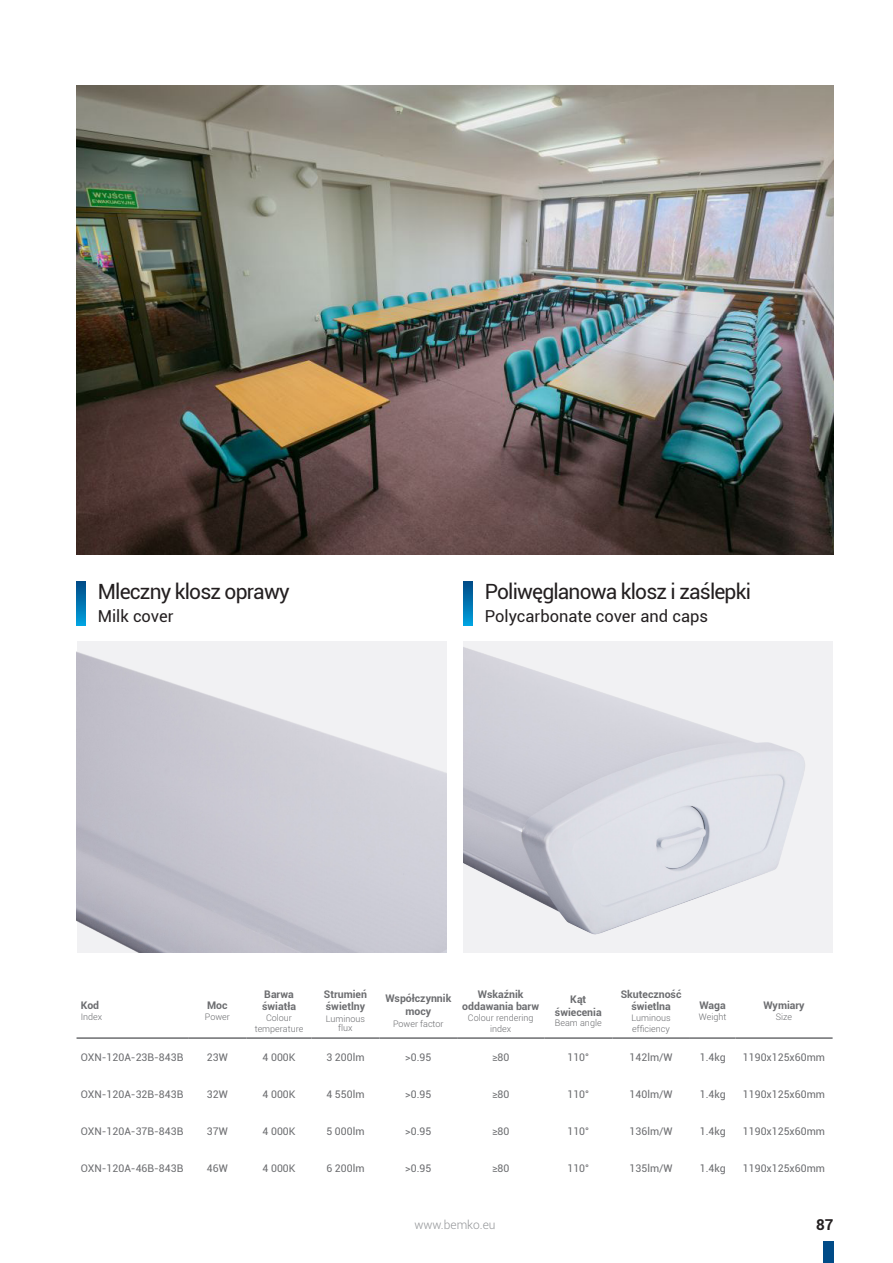
<style>
.page{position:relative;width:893px;height:1263px;background:#fff}
.page>*{position:absolute;margin:0;border:0;box-sizing:border-box;transform-origin:0 0}
.t1{font:21px "Roboto";letter-spacing:-.04em;color:#231f20}
.t2{font:16.5px "Roboto";color:#231f20}
.t3{font:700 15px "Roboto";color:#231f20}
.t4{font:300 12px "Roboto";color:#939598}
.body_tabela{font:10.5px "Roboto";color:#6c6d70}
.h1_tabela{font:700 10.5px/12.6px "Roboto";color:#6c6d70;text-align:center}
.h1_tabela-2{font:300 9px/10.8px "Roboto";color:#6c6d70;text-align:center}
</style>
<div class="page">
<div style="left:823px;top:1242px;width:10px;height:21px;background:#004b87"></div>
<img style="left:77px;top:85px;width:756px;height:469px">
<img style="left:77px;top:642px;width:369px;height:310px">
<div style="left:463px;top:641px;width:370px;height:311px;background:#f1f1f3"></div>
<img style="left:463px;top:647px;width:342px;height:288px">
<svg style="left:77px;top:581px;width:8px;height:45px"></svg>
<svg style="left:463px;top:581px;width:9px;height:45px"></svg>
<hr style="left:77px;top:1037px;width:111px;height:2px;background:#6c6d70">
<hr style="left:188px;top:1037px;width:59px;height:2px;background:#6c6d70">
<hr style="left:247px;top:1037px;width:64px;height:2px;background:#6c6d70">
<hr style="left:311px;top:1037px;width:68px;height:2px;background:#6c6d70">
<hr style="left:379px;top:1037px;width:78px;height:2px;background:#6c6d70">
<hr style="left:457px;top:1037px;width:87px;height:2px;background:#6c6d70">
<hr style="left:544px;top:1037px;width:68px;height:2px;background:#6c6d70">
<hr style="left:612px;top:1037px;width:78px;height:2px;background:#6c6d70">
<hr style="left:690px;top:1037px;width:45px;height:2px;background:#6c6d70">
<hr style="left:735px;top:1037px;width:98px;height:2px;background:#6c6d70">
<p class="t1" style="left:98px;top:577px;width:193px">Mleczny klosz oprawy</p>
<p class="t1" style="left:485px;top:577px;width:268px">Poliwęglanowa klosz i zaślepki</p>
<p class="t2" style="left:98px;top:605px;width:77px">Milk cover</p>
<p class="t2" style="left:485px;top:605px;width:225px">Polycarbonate cover and caps</p>
<p class="h1_tabela" style="left:81px;top:999px;width:20px">Kod</p>
<p class="h1_tabela-2" style="left:81px;top:1011px;width:23px">Index</p>
<p class="h1_tabela" style="left:207px;top:999px;width:22px">Moc</p>
<p class="h1_tabela-2" style="left:205px;top:1011px;width:27px">Power</p>
<p class="h1_tabela" style="left:262px;top:987px;width:35px;text-align:left">Barwa światła</p>
<p class="h1_tabela-2" style="left:255px;top:1012px;width:50px">Colour temperature</p>
<p class="h1_tabela" style="left:324px;top:988px;width:45px;line-height:12px;text-align:left">Strumień świetlny</p>
<p class="h1_tabela-2" style="left:326px;top:1014px;width:41px;line-height:9px">Luminous flux</p>
<p class="h1_tabela" style="left:385px;top:992px;width:67px">Współczynnik mocy</p>
<p class="h1_tabela-2" style="left:393px;top:1018px;width:52px">Power factor</p>
<p class="h1_tabela" style="left:462px;top:987px;width:78px">Wskaźnik oddawania barw</p>
<p class="h1_tabela-2" style="left:468px;top:1012px;width:67px">Colour rendering index</p>
<p class="h1_tabela" style="left:555px;top:992px;width:48px">Kąt świecenia</p>
<p class="h1_tabela-2" style="left:555px;top:1017px;width:48px">Beam angle</p>
<p class="h1_tabela" style="left:621px;top:987px;width:62px">Skuteczność świetlna</p>
<p class="h1_tabela-2" style="left:631px;top:1012px;width:41px;text-align:left">Luminous efficiency</p>
<p class="h1_tabela" style="left:699px;top:999px;width:28px">Waga</p>
<p class="h1_tabela-2" style="left:699px;top:1011px;width:29px">Weight</p>
<p class="h1_tabela" style="left:763px;top:999px;width:43px">Wymiary</p>
<p class="h1_tabela-2" style="left:776px;top:1011px;width:18px">Size</p>
<p class="body_tabela" style="left:81px;top:1050px;width:104px">OXN-120A-23B-843B</p>
<p class="body_tabela" style="left:207px;top:1050px;width:22px">23W</p>
<p class="body_tabela" style="left:263px;top:1050px;width:34px">4 000K</p>
<p class="body_tabela" style="left:326px;top:1050px;width:40px">3 200lm</p>
<p class="body_tabela" style="left:405px;top:1050px;width:28px">&gt;0.95</p>
<p class="body_tabela" style="left:492px;top:1050px;width:19px">≥80</p>
<p class="body_tabela" style="left:567px;top:1050px;width:23px">110°</p>
<p class="body_tabela" style="left:630px;top:1050px;width:44px">142lm/W</p>
<p class="body_tabela" style="left:700px;top:1050px;width:27px">1.4kg</p>
<p class="body_tabela" style="left:743px;top:1050px;width:84px">1190x125x60mm</p>
<p class="body_tabela" style="left:81px;top:1087px;width:104px">OXN-120A-32B-843B</p>
<p class="body_tabela" style="left:207px;top:1087px;width:22px">32W</p>
<p class="body_tabela" style="left:263px;top:1087px;width:34px">4 000K</p>
<p class="body_tabela" style="left:326px;top:1087px;width:40px">4 550lm</p>
<p class="body_tabela" style="left:405px;top:1087px;width:28px">&gt;0.95</p>
<p class="body_tabela" style="left:492px;top:1087px;width:19px">≥80</p>
<p class="body_tabela" style="left:567px;top:1087px;width:23px">110°</p>
<p class="body_tabela" style="left:630px;top:1087px;width:44px">140lm/W</p>
<p class="body_tabela" style="left:700px;top:1087px;width:27px">1.4kg</p>
<p class="body_tabela" style="left:743px;top:1087px;width:84px">1190x125x60mm</p>
<p class="body_tabela" style="left:81px;top:1124px;width:104px">OXN-120A-37B-843B</p>
<p class="body_tabela" style="left:207px;top:1124px;width:22px">37W</p>
<p class="body_tabela" style="left:263px;top:1124px;width:34px">4 000K</p>
<p class="body_tabela" style="left:326px;top:1124px;width:40px">5 000lm</p>
<p class="body_tabela" style="left:405px;top:1124px;width:28px">&gt;0.95</p>
<p class="body_tabela" style="left:492px;top:1124px;width:19px">≥80</p>
<p class="body_tabela" style="left:567px;top:1124px;width:23px">110°</p>
<p class="body_tabela" style="left:630px;top:1124px;width:44px">136lm/W</p>
<p class="body_tabela" style="left:700px;top:1124px;width:27px">1.4kg</p>
<p class="body_tabela" style="left:743px;top:1124px;width:84px">1190x125x60mm</p>
<p class="body_tabela" style="left:81px;top:1161px;width:104px">OXN-120A-46B-843B</p>
<p class="body_tabela" style="left:207px;top:1161px;width:22px">46W</p>
<p class="body_tabela" style="left:263px;top:1161px;width:34px">4 000K</p>
<p class="body_tabela" style="left:326px;top:1161px;width:40px">6 200lm</p>
<p class="body_tabela" style="left:405px;top:1161px;width:28px">&gt;0.95</p>
<p class="body_tabela" style="left:492px;top:1161px;width:19px">≥80</p>
<p class="body_tabela" style="left:567px;top:1161px;width:23px">110°</p>
<p class="body_tabela" style="left:630px;top:1161px;width:44px">135lm/W</p>
<p class="body_tabela" style="left:700px;top:1161px;width:27px">1.4kg</p>
<p class="body_tabela" style="left:743px;top:1161px;width:84px">1190x125x60mm</p>
<p class="t4" style="left:414px;top:1216px;width:83px">www.bemko.eu</p>
<p class="t3" style="left:816px;top:1214px;width:19px">87</p>
</div>
